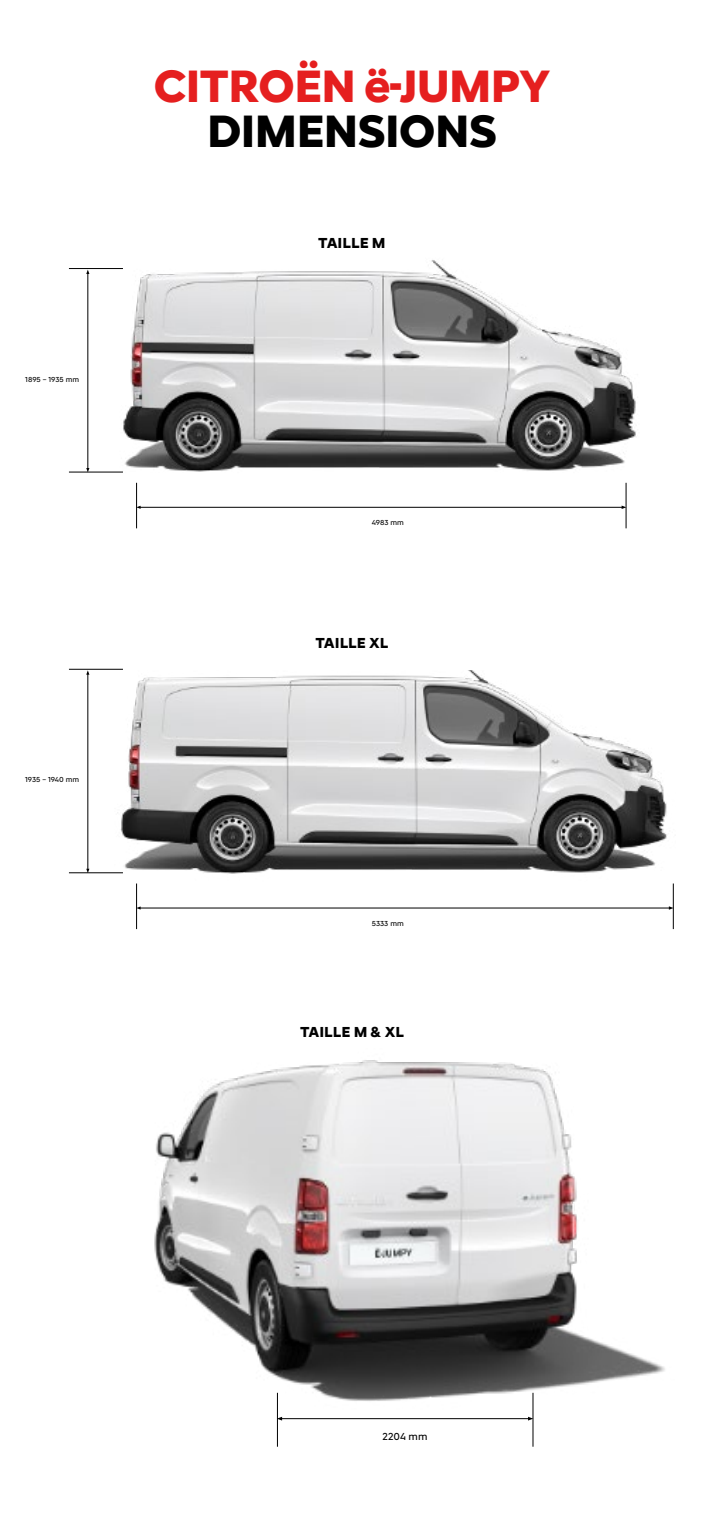
<style>
.page{position:relative;width:704px;height:1523px;background:#fff}
.page>*{position:absolute;margin:0;border:0;box-sizing:border-box;transform-origin:0 0}
.t1{font:700 46.88px "Citroen Type";letter-spacing:-.025em;color:#e51f1f}
.t2{font:700 46.88px "Citroen Type";letter-spacing:-.025em;color:#000}
.t3{font:700 15px "Citroen Type";color:#000}
.t4{font:10.5px "Citroen Type";color:#000}
.t5{font:7.5px "Citroen Type";color:#000}
</style>
<div class="page">
<img style="left:110px;top:260px;width:526px;height:242px">
<img style="left:104px;top:670px;width:570px;height:222px">
<hr style="left:87px;top:273px;width:1px;height:196px;background:#000">
<hr style="left:87px;top:674px;width:1px;height:195px;background:#000">
<hr style="left:69px;top:268px;width:54px;height:1px;background:#000">
<hr style="left:69px;top:669px;width:54px;height:1px;background:#000">
<hr style="left:69px;top:472px;width:54px;height:1px;background:#000">
<hr style="left:69px;top:872px;width:54px;height:1px;background:#000">
<hr style="left:139px;top:507px;width:483px;height:1px;background:#000">
<svg style="left:621px;top:505px;width:4px;height:4px"></svg>
<hr style="left:139px;top:907px;width:530px;height:1px;background:#000">
<hr style="left:625px;top:483px;width:1px;height:45px;background:#000">
<hr style="left:672px;top:883px;width:1px;height:46px;background:#000">
<hr style="left:136px;top:483px;width:1px;height:45px;background:#000">
<hr style="left:136px;top:883px;width:1px;height:46px;background:#000">
<img style="left:154px;top:1060px;width:511px;height:365px">
<hr style="left:277px;top:1392px;width:1px;height:54px;background:#000">
<hr style="left:532px;top:1392px;width:1px;height:54px;background:#000">
<hr style="left:281px;top:1418px;width:247px;height:1px;background:#000">
<svg style="left:527px;top:1416px;width:6px;height:4px"></svg>
<svg style="left:277px;top:1416px;width:5px;height:4px"></svg>
<p class="t5" style="left:25px;top:373px;width:55px">1895 – 1935 mm</p>
<p class="t5" style="left:25px;top:774px;width:55px">1935 – 1940 mm</p>
<h1 class="t1" style="left:153px;top:50px;width:398px">CITROËN ë-JUMPY</h1>
<h1 class="t2" style="left:206px;top:95px;width:292px">DIMENSIONS</h1>
<h2 class="t3" style="left:318px;top:231px;width:69px">TAILLE M</h2>
<p class="t5" style="left:371px;top:517px;width:34px">4983 mm</p>
<h2 class="t3" style="left:315px;top:632px;width:74px">TAILLE XL</h2>
<p class="t5" style="left:371px;top:918px;width:33px">5333 mm</p>
<h2 class="t3" style="left:300px;top:1020px;width:105px">TAILLE M &amp; XL</h2>
<h3 class="t4" style="left:382px;top:1428px;width:46px">2204 mm</h3>
</div>
